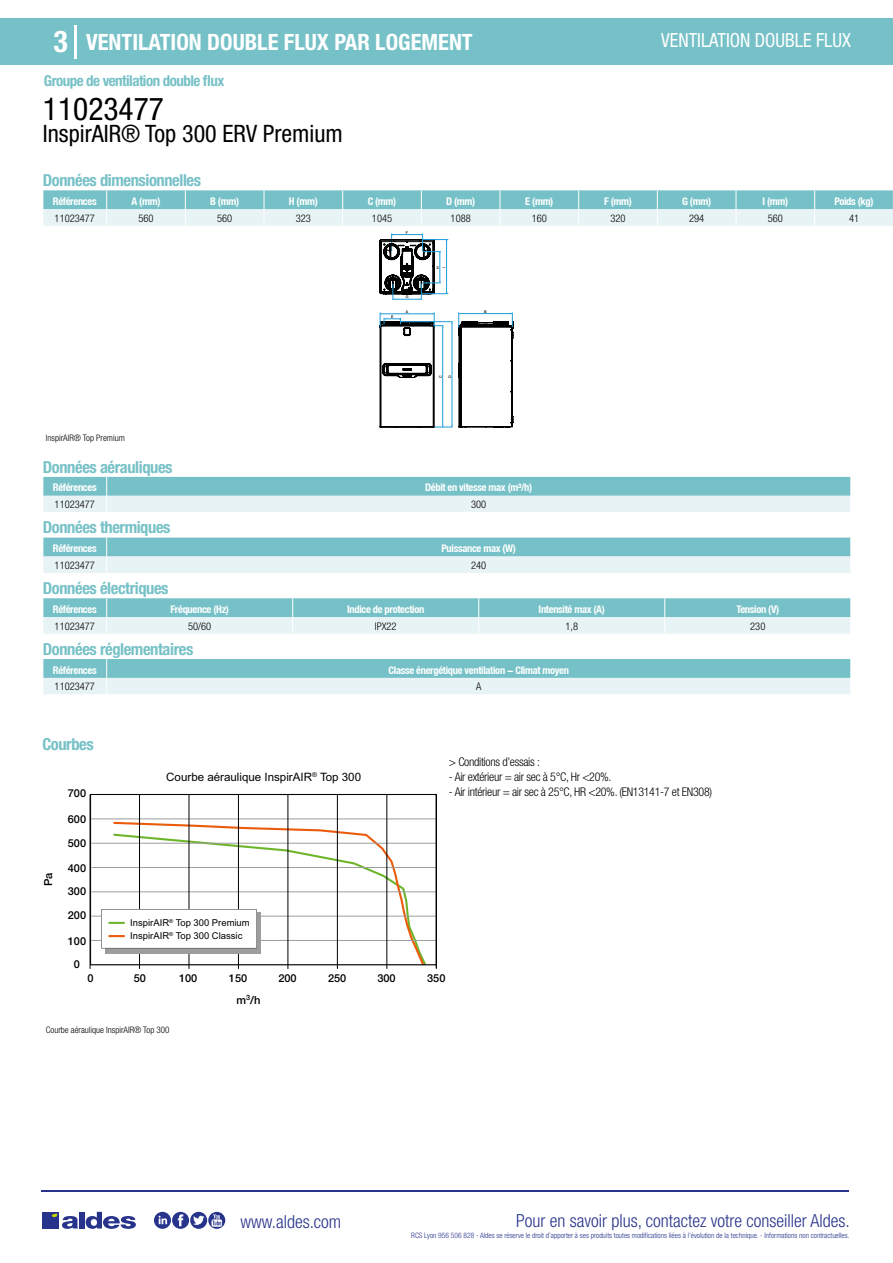
<style>
.page{position:relative;width:893px;height:1263px;background:#fff}
.page>*{position:absolute;margin:0;border:0;box-sizing:border-box;transform-origin:0 0}
.t1{font:condensed 31.5px "Helvetica Neue LT Std";color:#000}
.t2{font:700 condensed 30px "Helvetica Neue LT Std";color:#fff}
.t3{font:condensed 24px "Helvetica Neue LT Std";color:#000}
.t4{font:700 condensed 22.5px "Helvetica Neue LT Std";color:#fff}
.t5{font:condensed 19.5px "Helvetica Neue LT Std";color:#fff;scale:.95 1}
.t6{font:300 condensed 18px "Helvetica Neue";color:#28348b}
.t7{font:700 condensed 16.5px "Helvetica Neue LT Std";letter-spacing:-.025em;color:#76c1c7}
.t8{font:700 condensed 15px "Helvetica Neue LT Std";letter-spacing:-.035em;color:#76c1c7}
.t9{font:300 condensed 12px "Helvetica Neue LT Std";letter-spacing:-.025em;color:#000}
.t10{font:11.55px "Arial";color:#000}
.t11{font:500 11.1px "Helvetica Neue";color:#000}
.t12{font:500 10.95px "Helvetica Neue";color:#000}
.t13{font:700 condensed 10.5px "Helvetica Neue";letter-spacing:-.03em;color:#fff}
.t14{font:300 condensed 10.5px "Helvetica Neue";color:#000}
.t15{font:9.45px "Arial";color:#000}
.t16{font:300 condensed 9px "Helvetica Neue";color:#000}
.t17{font:300 condensed 7.5px "Helvetica Neue";color:#28348b}
.t18{font:500 3.6px/6.3px "Helvetica Neue LT Std";color:#000}
</style>
<div class="page">
<div style="left:0;top:18px;width:893px;height:46px;background:#76c1c7"></div>
<hr style="left:74px;top:25px;width:2px;height:33px;background:#fff">
<hr style="left:41px;top:1190px;width:808px;height:1px;background:#28348b">
<svg style="left:154px;top:1212px;width:71px;height:17px"></svg>
<div style="left:42px;top:1212px;width:17px;height:16px;background:#28348b"></div>
<div style="left:79px;top:1212px;width:5px;height:16px;background:#28348b"></div>
<svg style="left:86px;top:1212px;width:50px;height:17px"></svg>
<svg style="left:52px;top:1213px;width:26px;height:16px"></svg>
<svg style="left:43px;top:190px;width:850px;height:36px;background:#aed9dd"></svg>
<svg style="left:380px;top:234px;width:133px;height:194px"></svg>
<svg style="left:43px;top:477px;width:808px;height:35px;background:#abd8dc"></svg>
<svg style="left:43px;top:538px;width:808px;height:35px;background:#acd9dd"></svg>
<svg style="left:43px;top:598px;width:808px;height:36px;background:#add9dd"></svg>
<svg style="left:43px;top:659px;width:808px;height:35px;background:#aad8dc"></svg>
<svg style="left:113px;top:821px;width:274px;height:11px"></svg>
<hr style="left:91px;top:940px;width:345px;height:1px;background:#9d9d9c">
<hr style="left:91px;top:916px;width:345px;height:1px;background:#9d9d9c">
<hr style="left:91px;top:891px;width:345px;height:1px;background:#9d9d9c">
<hr style="left:91px;top:867px;width:345px;height:1px;background:#9d9d9c">
<hr style="left:91px;top:843px;width:345px;height:1px;background:#9d9d9c">
<hr style="left:91px;top:819px;width:345px;height:1px;background:#9d9d9c">
<hr style="left:90px;top:794px;width:1px;height:175px;background:#000">
<hr style="left:139px;top:794px;width:1px;height:175px;background:#000">
<hr style="left:189px;top:794px;width:1px;height:175px;background:#000">
<hr style="left:238px;top:794px;width:1px;height:175px;background:#000">
<hr style="left:288px;top:794px;width:1px;height:175px;background:#000">
<hr style="left:337px;top:794px;width:1px;height:175px;background:#000">
<hr style="left:387px;top:794px;width:1px;height:175px;background:#000">
<hr style="left:436px;top:794px;width:1px;height:175px;background:#000">
<div style="left:90px;top:794px;width:347px;height:171px;border:1px solid #000"></div>
<svg style="left:101px;top:832px;width:327px;height:135px"></svg>
<h2 class="t2" style="left:54px;top:24px;width:16px">3</h2>
<h3 class="t4" style="left:86px;top:28px;width:388px">VENTILATION DOUBLE FLUX PAR LOGEMENT</h3>
<h3 class="t5" style="left:661px;top:29px;width:201px">VENTILATION DOUBLE FLUX</h3>
<h3 class="t8" style="left:44px;top:71px;width:182px">Groupe de ventilation double flux</h3>
<h1 class="t1" style="left:43px;top:91px;width:122px">11023477</h1>
<h3 class="t3" style="left:43px;top:120px;width:301px">InspirAIR® Top 300 ERV Premium</h3>
<h3 class="t7" style="left:43px;top:170px;width:160px">Données dimensionnelles</h3>
<p class="t13" style="left:53px;top:195px;width:45px">Références</p>
<p class="t13" style="left:132px;top:195px;width:30px">A (mm)</p>
<p class="t13" style="left:210px;top:195px;width:30px">B (mm)</p>
<p class="t13" style="left:289px;top:195px;width:30px">H (mm)</p>
<p class="t13" style="left:368px;top:195px;width:30px">C (mm)</p>
<p class="t13" style="left:446px;top:195px;width:31px">D (mm)</p>
<p class="t13" style="left:525px;top:195px;width:30px">E (mm)</p>
<p class="t13" style="left:604px;top:195px;width:29px">F (mm)</p>
<p class="t13" style="left:682px;top:195px;width:30px">G (mm)</p>
<p class="t13" style="left:762px;top:195px;width:27px">I (mm)</p>
<p class="t13" style="left:834px;top:195px;width:41px">Poids (kg)</p>
<p class="t14" style="left:55px;top:212px;width:42px">11023477</p>
<p class="t14" style="left:138px;top:212px;width:17px">560</p>
<p class="t14" style="left:217px;top:212px;width:17px">560</p>
<p class="t14" style="left:296px;top:212px;width:17px">323</p>
<p class="t14" style="left:372px;top:212px;width:22px">1045</p>
<p class="t14" style="left:451px;top:212px;width:22px">1088</p>
<p class="t14" style="left:532px;top:212px;width:17px">160</p>
<p class="t14" style="left:610px;top:212px;width:17px">320</p>
<p class="t14" style="left:689px;top:212px;width:17px">294</p>
<p class="t14" style="left:768px;top:212px;width:17px">560</p>
<p class="t14" style="left:849px;top:212px;width:12px">41</p>
<p class="t18" style="left:406px;top:229px;width:4px">F</p>
<p class="t18" style="left:435px;top:269px;width:4px;rotate:-90deg">H<br>I</p>
<p class="t16" style="left:46px;top:433px;width:80px">InspirAIR® Top Premium</p>
<p class="t18" style="left:391px;top:314px;width:4px">E</p>
<p class="t18" style="left:406px;top:294px;width:4px">G</p>
<p class="t18" style="left:406px;top:309px;width:4px">A</p>
<p class="t18" style="left:484px;top:308px;width:4px">B</p>
<p class="t18" style="left:437px;top:378px;width:4px;rotate:-90deg">C</p>
<p class="t18" style="left:447px;top:378px;width:4px;rotate:-90deg">D</p>
<h3 class="t7" style="left:43px;top:457px;width:131px">Données aérauliques</h3>
<p class="t13" style="left:53px;top:481px;width:45px">Références</p>
<p class="t13" style="left:425px;top:481px;width:109px">Débit en vitesse max (m³/h)</p>
<p class="t14" style="left:55px;top:498px;width:42px">11023477</p>
<p class="t14" style="left:471px;top:498px;width:17px">300</p>
<h3 class="t7" style="left:43px;top:517px;width:129px">Données thermiques</h3>
<p class="t13" style="left:53px;top:542px;width:45px">Références</p>
<p class="t13" style="left:441px;top:542px;width:76px">Puissance max (W)</p>
<p class="t14" style="left:55px;top:559px;width:42px">11023477</p>
<p class="t14" style="left:471px;top:559px;width:17px">240</p>
<h3 class="t7" style="left:43px;top:578px;width:127px">Données électriques</h3>
<p class="t13" style="left:53px;top:603px;width:45px">Références</p>
<p class="t13" style="left:170px;top:603px;width:60px">Fréquence (Hz)</p>
<p class="t13" style="left:347px;top:603px;width:79px">Indice de protection</p>
<p class="t13" style="left:539px;top:603px;width:68px">Intensité max (A)</p>
<p class="t13" style="left:736px;top:603px;width:44px">Tension (V)</p>
<p class="t14" style="left:55px;top:620px;width:42px">11023477</p>
<p class="t14" style="left:188px;top:620px;width:25px">50/60</p>
<p class="t14" style="left:375px;top:620px;width:23px">IPX22</p>
<p class="t14" style="left:565px;top:620px;width:14px">1,8</p>
<p class="t14" style="left:750px;top:620px;width:17px">230</p>
<h3 class="t7" style="left:43px;top:639px;width:152px">Données réglementaires</h3>
<p class="t13" style="left:53px;top:663px;width:45px">Références</p>
<p class="t13" style="left:388px;top:663px;width:182px">Classe énergétique ventilation - Climat moyen</p>
<p class="t14" style="left:55px;top:681px;width:42px">11023477</p>
<p class="t14" style="left:476px;top:681px;width:7px">A</p>
<h3 class="t7" style="left:43px;top:734px;width:53px">Courbes</h3>
<p class="t12" style="left:68px;top:786px;width:20px">700</p>
<p class="t12" style="left:68px;top:812px;width:20px">600</p>
<p class="t11" style="left:41px;top:886px;width:15px;rotate:-90deg">Pa</p>
<p class="t12" style="left:68px;top:837px;width:20px">500</p>
<p class="t12" style="left:68px;top:861px;width:20px">400</p>
<p class="t12" style="left:68px;top:885px;width:20px">300</p>
<p class="t12" style="left:68px;top:909px;width:20px">200</p>
<p class="t12" style="left:68px;top:934px;width:20px">100</p>
<p class="t12" style="left:74px;top:957px;width:8px">0</p>
<p class="t12" style="left:87px;top:972px;width:8px">0</p>
<p class="t10" style="left:166px;top:768px;width:196px">Courbe aéraulique InspirAIR<sup>®</sup> Top 300</p>
<p class="t15" style="left:130px;top:916px;width:121px">InspirAIR<sup>®</sup> Top 300 Premium</p>
<p class="t15" style="left:130px;top:929px;width:114px">InspirAIR<sup>®</sup> Top 300 Classic</p>
<p class="t9" style="left:449px;top:755px;width:93px">&gt; Conditions d’essais :</p>
<p class="t9" style="left:449px;top:770px;width:164px">- Air extérieur = air sec à 5°C, Hr &lt;20%.</p>
<p class="t9" style="left:449px;top:785px;width:265px">- Air intérieur = air sec à 25°C, HR &lt;20%. (EN13141-7 et EN308)</p>
<p class="t12" style="left:134px;top:971px;width:14px">50</p>
<p class="t12" style="left:179px;top:971px;width:20px">100</p>
<p class="t12" style="left:229px;top:971px;width:20px">150</p>
<p class="t12" style="left:278px;top:971px;width:20px">200</p>
<p class="t12" style="left:328px;top:971px;width:20px">250</p>
<p class="t12" style="left:377px;top:971px;width:20px">300</p>
<p class="t12" style="left:427px;top:971px;width:20px">350</p>
<p class="t11" style="left:236px;top:993px;width:25px">m<sup>3</sup>/h</p>
<p class="t16" style="left:46px;top:1024px;width:125px">Courbe aéraulique InspirAIR® Top 300</p>
<h3 class="t6" style="left:240px;top:1211px;width:102px">www.aldes.com</h3>
<h3 class="t6" style="left:516px;top:1211px;width:335px">Pour en savoir plus, contactez votre conseiller Aldes.</h3>
<p class="t17" style="left:411px;top:1230px;width:440px">RCS Lyon 956 506 828 - Aldes se réserve le droit d’apporter à ses produits toutes modifications liées à l’évolution de la technique. - Informations non contractuelles.</p>
</div>
